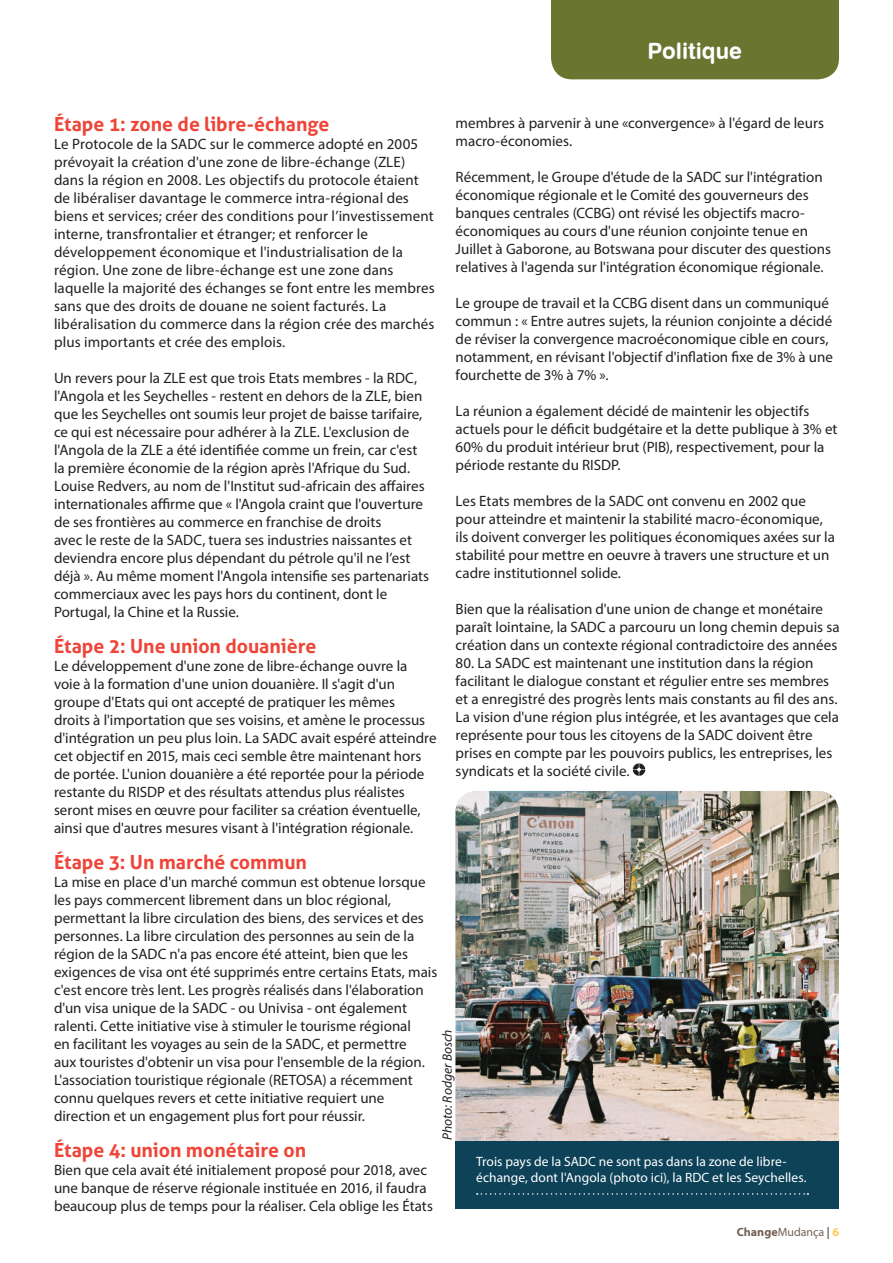
<style>
.page{position:relative;width:893px;height:1263px;background:#fff}
.page>*{position:absolute;margin:0;border:0;box-sizing:border-box;transform-origin:0 0}
.t1{font:22.5px "Swiss 721 BT Bold Rounded";color:#fff}
.t2{font:700 19.5px "Aller";color:#ee4538}
.t3{font:15px/18px "Myriad Pro";color:#231f20}
.t4{font:13.5px/16.2px "Myriad Pro";letter-spacing:.005em;color:#fff}
.t5{font:italic 13.5px "Myriad Pro";color:#231f20}
.t6{font:12px "Myriad Pro";color:#756056}
.s1{font-weight:700}
.s2{color:#231f20}
.s3{font-weight:700;color:#fec757}
</style>
<div class="page">
<img style="left:455px;top:791px;width:384px;height:350px">
<div style="left:551px;top:0;width:288px;height:79px;background:#6a7530"></div>
<svg style="left:633px;top:763px;width:12px;height:13px"></svg>
<div style="left:455px;top:1141px;width:384px;height:68px;background:#0d4258"></div>
<h1 class="t1" style="left:647px;top:37px;width:96px">Politique</h1>
<h2 class="t2" style="left:54px;top:112px;width:277px">Étape 1: zone de libre-échange</h2>
<p class="t3" style="left:54px;top:134px;width:382px">Le Protocole de la SADC sur le commerce adopté en 2005 prévoyait la création d'une zone de libre-échange (ZLE) dans la région en 2008. Les objectifs du protocole étaient de libéraliser davantage le commerce intra-régional des biens et services; créer des conditions pour l’investissement interne, transfrontalier et étranger; et renforcer le développement économique et l'industrialisation de la région. Une zone de libre-échange est une zone dans laquelle la majorité des échanges se font entre les membres sans que des droits de douane ne soient facturés. La libéralisation du commerce dans la région crée des marchés plus importants et crée des emplois.</p>
<p class="t3" style="left:54px;top:368px;width:377px">Un revers pour la ZLE est que trois Etats membres - la RDC, l'Angola et les Seychelles - restent en dehors de la ZLE, bien que les Seychelles ont soumis leur projet de baisse tarifaire, ce qui est nécessaire pour adhérer à la ZLE. L'exclusion de l'Angola de la ZLE a été identifiée comme un frein, car c'est la première économie de la région après l'Afrique du Sud.<br>Louise Redvers, au nom de l'Institut sud-africain des affaires internationales affirme que « l'Angola craint que l'ouverture de ses frontières au commerce en franchise de droits<br>avec le reste de la SADC, tuera ses industries naissantes et deviendra encore plus dépendant du pétrole qu'il ne l’est déjà ». Au même moment l'Angola intensifie ses partenariats commerciaux avec les pays hors du continent, dont le Portugal, la Chine et la Russie.</p>
<h2 class="t2" style="left:54px;top:634px;width:264px">Étape 2: Une union douanière</h2>
<p class="t3" style="left:54px;top:656px;width:384px">Le développement d'une zone de libre-échange ouvre la voie à la formation d'une union douanière. Il s'agit d'un groupe d'Etats qui ont accepté de pratiquer les mêmes<br>droits à l'importation que ses voisins, et amène le processus d'intégration un peu plus loin. La SADC avait espéré atteindre cet objectif en 2015, mais ceci semble être maintenant hors de portée. L'union douanière a été reportée pour la période restante du RISDP et des résultats attendus plus réalistes seront mises en œuvre pour faciliter sa création éventuelle, ainsi que d'autres mesures visant à l'intégration régionale.</p>
<h2 class="t2" style="left:54px;top:850px;width:254px">Étape 3: Un marché commun</h2>
<p class="t3" style="left:54px;top:872px;width:385px">La mise en place d'un marché commun est obtenue lorsque les pays commercent librement dans un bloc régional, permettant la libre circulation des biens, des services et des personnes. La libre circulation des personnes au sein de la région de la SADC n'a pas encore été atteint, bien que les exigences de visa ont été supprimés entre certains Etats, mais c'est encore très lent. Les progrès réalisés dans l'élaboration d'un visa unique de la SADC - ou Univisa - ont également ralenti. Cette initiative vise à stimuler le tourisme régional<br>en facilitant les voyages au sein de la SADC, et permettre<br>aux touristes d'obtenir un visa pour l'ensemble de la région.<br>L'association touristique régionale (RETOSA) a récemment connu quelques revers et cette initiative requiert une direction et un engagement plus fort pour réussir.</p>
<h2 class="t2" style="left:54px;top:1138px;width:254px">Étape 4: union monétaire on</h2>
<p class="t3" style="left:54px;top:1160px;width:380px">Bien que cela avait été initialement proposé pour 2018, avec une banque de réserve régionale instituée en 2016, il faudra beaucoup plus de temps pour la réaliser. Cela oblige les États</p>
<p class="t4" style="left:476px;top:1153px;width:332px">Trois pays de la SADC ne sont pas dans la zone de libre&shy;échange, dont l'Angola (photo ici), la RDC et les Seychelles.</p>
<p class="t3" style="left:456px;top:113px;width:370px">membres à parvenir à une «convergence» à l'égard de leurs macro-économies.</p>
<p class="t3" style="left:456px;top:167px;width:377px">Récemment, le Groupe d'étude de la SADC sur l'intégration économique régionale et le Comité des gouverneurs des banques centrales (CCBG) ont révisé les objectifs macro&shy;économiques au cours d'une réunion conjointe tenue en Juillet à Gaborone, au Botswana pour discuter des questions relatives à l'agenda sur l'intégration économique régionale.</p>
<p class="t3" style="left:456px;top:293px;width:379px">Le groupe de travail et la CCBG disent dans un communiqué commun : « Entre autres sujets, la réunion conjointe a décidé de réviser la convergence macroéconomique cible en cours, notamment, en révisant l'objectif d'inflation fixe de 3% à une fourchette de 3% à 7% ».</p>
<p class="t3" style="left:456px;top:401px;width:383px">La réunion a également décidé de maintenir les objectifs actuels pour le déficit budgétaire et la dette publique à 3% et 60% du produit intérieur brut (PIB), respectivement, pour la période restante du RISDP.</p>
<p class="t3" style="left:456px;top:491px;width:381px">Les Etats membres de la SADC ont convenu en 2002 que pour atteindre et maintenir la stabilité macro-économique, ils doivent converger les politiques économiques axées sur la stabilité pour mettre en oeuvre à travers une structure et un cadre institutionnel solide.</p>
<p class="t3" style="left:456px;top:599px;width:385px">Bien que la réalisation d'une union de change et monétaire paraît lointaine, la SADC a parcouru un long chemin depuis sa création dans un contexte régional contradictoire des années</p>
<p class="t3" style="left:456px;top:653px;width:385px">80. La SADC est maintenant une institution dans la région facilitant le dialogue constant et régulier entre ses membres et a enregistré des progrès lents mais constants au fil des ans.<br>La vision d'une région plus intégrée, et les avantages que cela représente pour tous les citoyens de la SADC doivent être prises en compte par les pouvoirs publics, les entreprises, les syndicats et la société civile.</p>
<p class="t5" style="left:439px;top:1140px;width:112px;rotate:-90deg">Photo: Rodger Bosch</p>
<p class="t6" style="left:737px;top:1224px;width:104px"><span class="s1">Change</span>Mudança <span class="s2">|</span> <span class="s3">6</span></p>
</div>
